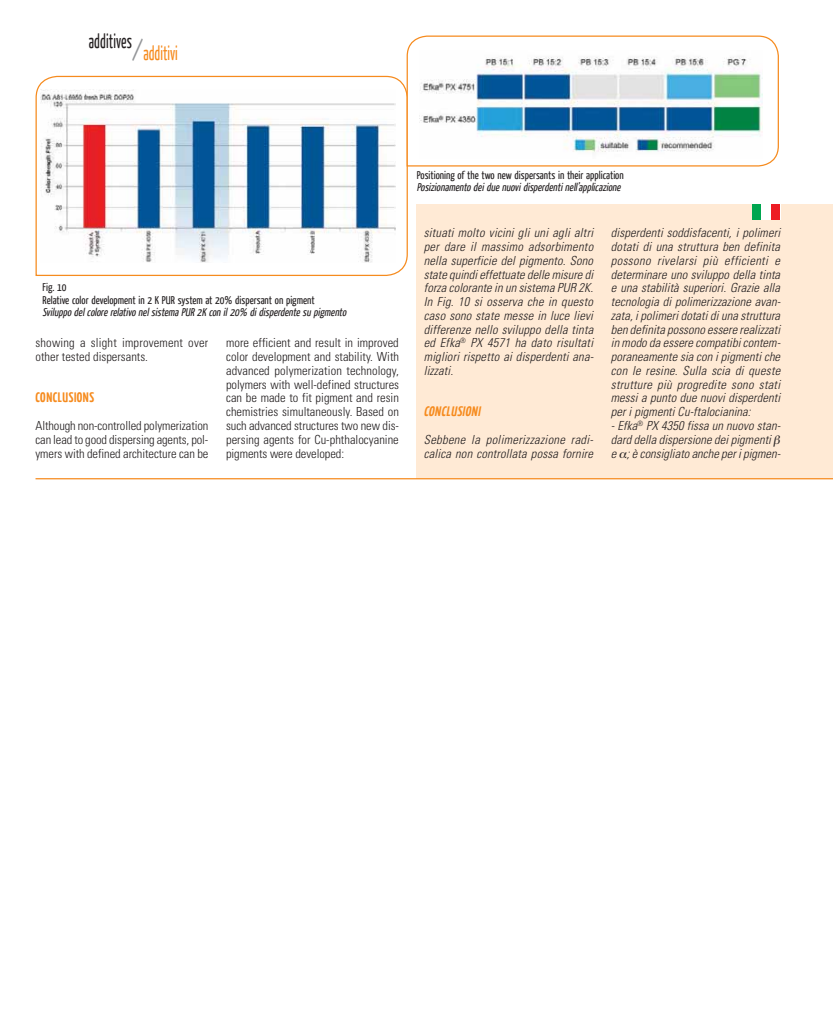
<style>
.page{position:relative;width:833px;height:1012px;background:#fff}
.page>*{position:absolute;margin:0;border:0;box-sizing:border-box;transform-origin:0 0}
.t1{font:20px "Yanone Kaffeesatz";color:#231f20;scale:.75 1}
.t2{font:700 13.75px "Yanone Kaffeesatz";letter-spacing:.04em;color:#f68b1e}
.t3{font:italic 700 13.75px "Yanone Kaffeesatz";color:#f68b1e}
.t4{font:italic 300 condensed 12.5px/13.8px "Univers";letter-spacing:.01em;color:#231f20;text-align:justify}
.t5{font:300 condensed 12.5px/13.8px "Univers";color:#231f20;text-align:justify}
.t6{font:italic 11.25px "Yanone Kaffeesatz";color:#231f20}
.t7{font:11.25px/12.5px "Yanone Kaffeesatz";color:#231f20}
.s1{font-size:30px;color:#939598}
.s2{color:#f68b1e}
</style>
<div class="page">
<svg style="left:35px;top:75px;width:373px;height:201px"></svg>
<div style="left:416px;top:204px;width:416px;height:274px;background:#ffead5"></div>
<svg style="left:752px;top:204px;width:28px;height:16px"></svg>
<div style="left:770px;top:204px;width:9px;height:15px;background:#ed1c24"></div>
<div style="left:752px;top:204px;width:9px;height:15px;background:#00a650"></div>
<div style="left:761px;top:204px;width:9px;height:15px;background:#fff"></div>
<svg style="left:406px;top:35px;width:373px;height:132px"></svg>
<hr style="left:36px;top:478px;width:796px;height:1px;background:#f68b1e">
<h1 class="t1" style="left:89px;top:34px;width:120px">additives<span class="s1">⁄</span><span class="s2">additivi</span></h1>
<p class="t7" style="left:43px;top:282px;width:273px">Fig. 10<br>Relative color development in 2 K PUR system at 20% dispersant on pigment</p>
<p class="t6" style="left:43px;top:308px;width:307px">Sviluppo del colore relativo nel sistema PUR 2K con il 20% di disperdente su pigmento</p>
<p class="t5" style="left:36px;top:337px;width:174px">showing a slight improvement over other tested dispersants.</p>
<p class="t2" style="left:36px;top:392px;width:60px">CONCLUSIONS</p>
<p class="t5" style="left:36px;top:419px;width:174px">Although non-controlled polymerization can lead to good dispersing agents, pol&shy;ymers with defined architecture can be</p>
<p class="t5" style="left:226px;top:337px;width:174px">more efficient and result in improved color development and stability. With advanced polymerization technology, polymers with well-defined structures can be made to fit pigment and resin chemistries simultaneously. Based on such advanced structures two new dis&shy;persing agents for Cu-phthalocyanine pigments were developed:</p>
<p class="t7" style="left:416px;top:169px;width:208px">Positioning of the two new dispersants in their application</p>
<p class="t6" style="left:416px;top:183px;width:207px">Posizionamento dei due nuovi disperdenti nell’applicazione</p>
<p class="t4" style="left:423px;top:227px;width:171px">situati molto vicini gli uni agli altri per dare il massimo adsorbimento nella superficie del pigmento. Sono state quindi effettuate delle misure di forza colorante in un sistema PUR 2K.<br>In Fig. 10 si osserva che in questo caso sono state messe in luce lievi differenze nello sviluppo della tinta ed Efka<sup>®</sup> PX 4571 ha dato risultati migliori rispetto ai disperdenti ana&shy;lizzati.</p>
<p class="t3" style="left:423px;top:406px;width:60px">CONCLUSIONI</p>
<p class="t4" style="left:423px;top:433px;width:171px">Sebbene la polimerizzazione radi&shy;calica non controllata possa fornire</p>
<p class="t4" style="left:610px;top:227px;width:171px">disperdenti soddisfacenti, i polimeri dotati di una struttura ben definita possono rivelarsi più efficienti e determinare uno sviluppo della tinta e una stabilità superiori. Grazie alla tecnologia di polimerizzazione avan&shy;zata, i polimeri dotati di una struttura ben definita possono essere realizzati in modo da essere compatibi contem&shy;poraneamente sia con i pigmenti che con le resine. Sulla scia di queste strutture più progredite sono stati messi a punto due nuovi disperdenti per i pigmenti Cu-ftalocianina:</p>
<p class="t4" style="left:610px;top:419px;width:171px;text-align:left">- Efka<sup>®</sup> PX 4350 fissa un nuovo stan&shy;dard della dispersione dei pigmenti<br>e ; è consigliato anche per i pigmen-</p>
</div>
